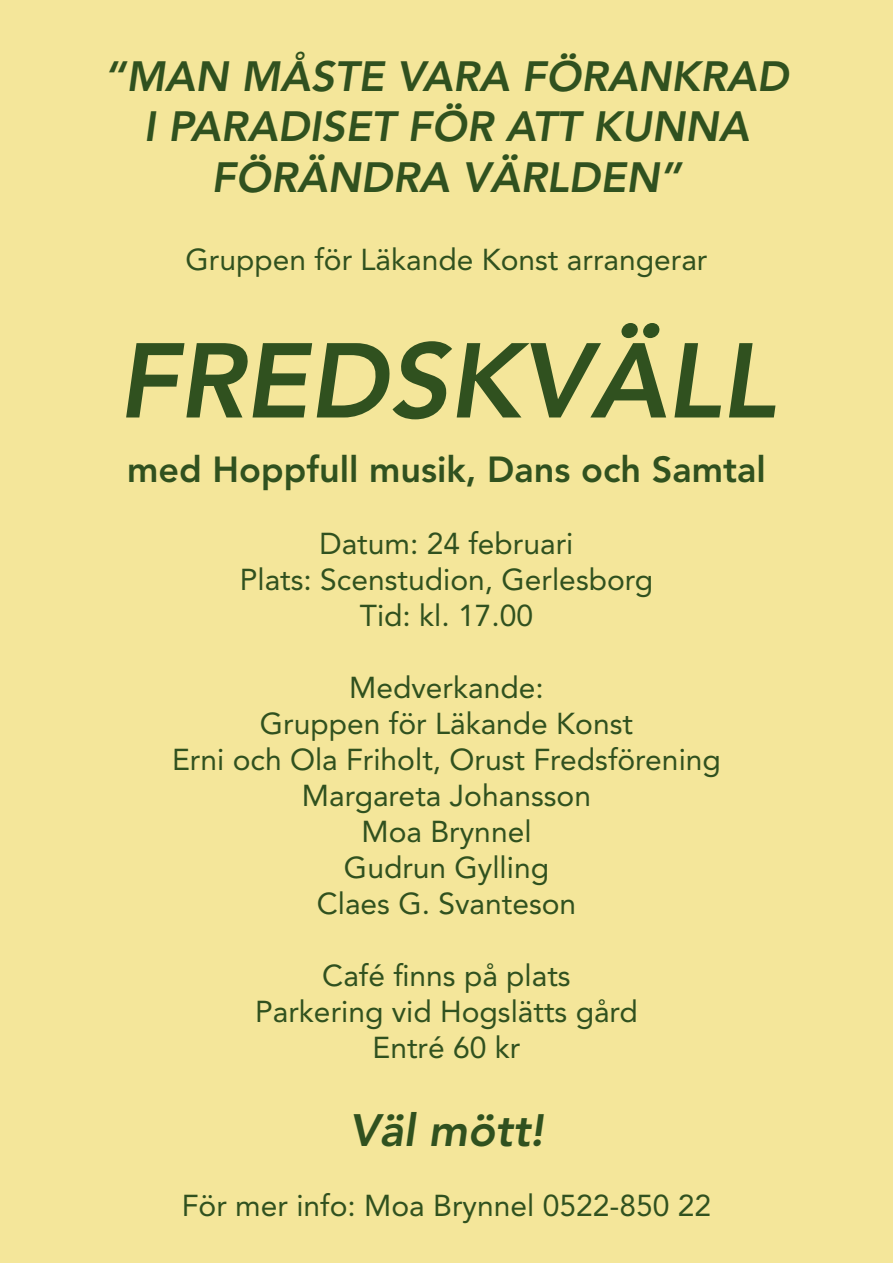
<style>
.page{position:relative;width:893px;height:1263px;background:#f4e69a}
.page>*{position:absolute;margin:0;border:0;box-sizing:border-box;transform-origin:0 0}
.t1{font:italic 800 105px "Avenir";color:#30511f}
.t2{font:italic 800 45px "Avenir";color:#30511f}
.t3{font:italic 800 42px/50.4px "Avenir";color:#30511f;text-align:center}
.t4{font:800 36px "Avenir";color:#30511f}
.t5{font:30px/36px "Avenir";color:#30511f;text-align:center}
</style>
<div class="page">
<h3 class="t3" style="left:104px;top:51px;width:686px">“MAN MÅSTE VARA FÖRANKRAD<br>I PARADISET FÖR ATT KUNNA<br>FÖRÄNDRA VÄRLDEN”</h3>
<p class="t5" style="left:185px;top:242px;width:523px">Gruppen för Läkande Konst arrangerar</p>
<h1 class="t1" style="left:118px;top:319px;width:659px">FREDSKVÄLL</h1>
<p class="t4" style="left:127px;top:448px;width:640px">med Hoppfull musik, Dans och Samtal</p>
<p class="t5" style="left:240px;top:526px;width:415px">Datum: 24 februari<br>Plats: Scenstudion, Gerlesborg<br>Tid: kl. 17.00</p>
<p class="t5" style="left:172px;top:670px;width:550px">Medverkande:<br>Gruppen för Läkande Konst<br>Erni och Ola Friholt, Orust Fredsförening<br>Margareta Johansson<br>Moa Brynnel<br>Gudrun Gylling<br>Claes G. Svanteson</p>
<p class="t5" style="left:255px;top:958px;width:384px">Café finns på plats<br>Parkering vid Hogslätts gård<br>Entré 60 kr</p>
<h2 class="t2" style="left:349px;top:1104px;width:196px">Väl mött!</h2>
<p class="t5" style="left:182px;top:1188px;width:531px">För mer info: Moa Brynnel 0522-850 22</p>
</div>
